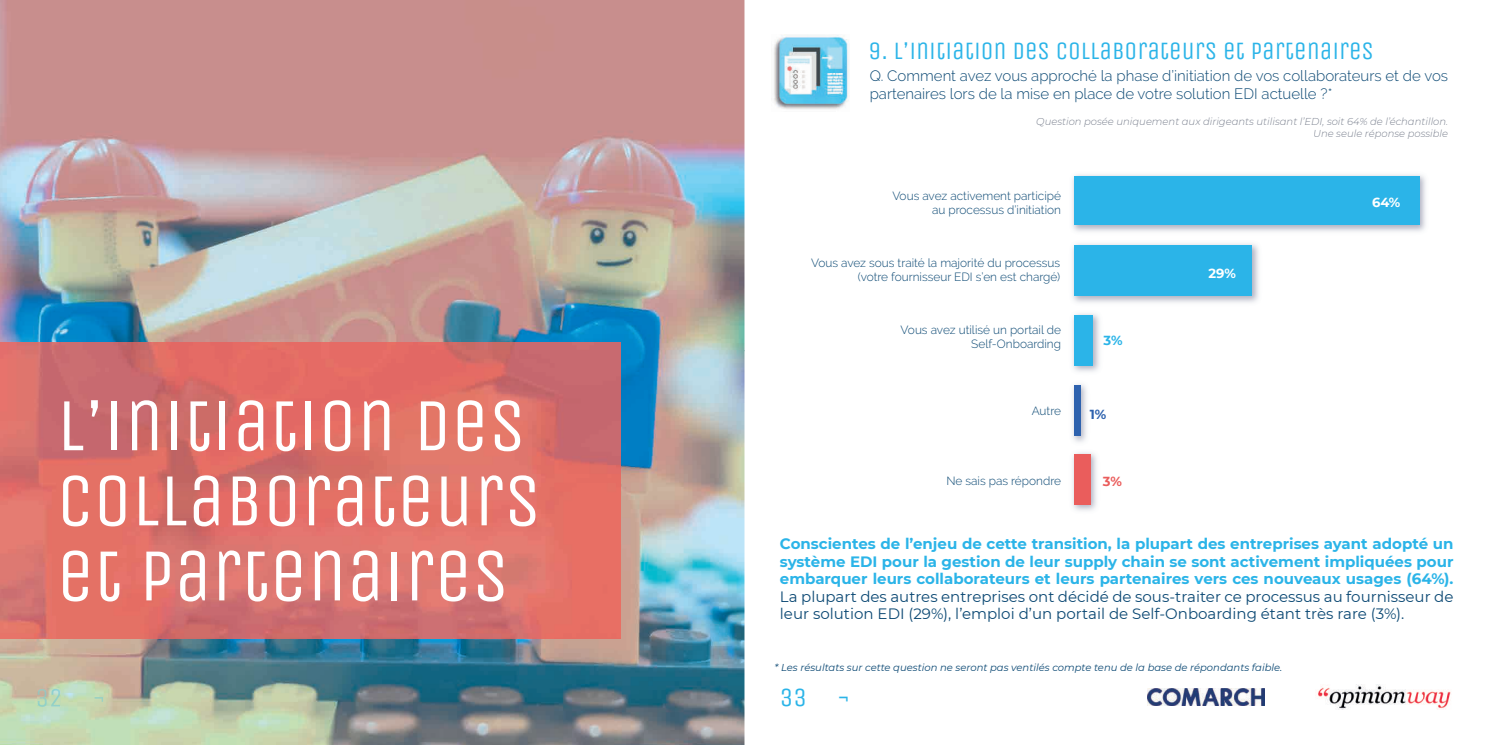
<style>
.page{position:relative;width:1489px;height:745px;background:#fff}
.page>*{position:absolute;margin:0;border:0;box-sizing:border-box;transform-origin:0 0}
.t1{font:75px/75px "Unica One";color:#fff}
.t2{font:26.25px "Unica One";color:#2bb4e8}
.t3{font:25px "Unica One";color:#2bb4e8}
.t4{font:700 15px/17.5px "Montserrat";color:#2bb4e8;text-align:justify}
.t5{font:15px/17.5px "Montserrat";color:#0c4974}
.t6{font:300 15px/18px "Raleway";color:#0c4974}
.t7{font:700 13.12px "Montserrat";color:#fff}
.t8{font:700 13.12px "Montserrat";color:#2bb4e8}
.t9{font:700 13.12px "Montserrat";color:#ea5d5c}
.t10{font:700 13.12px "Montserrat";color:#2e62ae}
.t11{font:300 11.88px/14.2px "Raleway";color:#0c4974;text-align:right}
.t12{font:italic 300 10px/12px "Montserrat";color:#7a808e;text-align:right}
.t13{font:italic 10px "Montserrat";color:#0c4974}
</style>
<div class="page">
<img style="left:774px;top:35px;width:75px;height:74px">
<img style="left:0;top:0;width:744px;height:350px">
<img style="left:0;top:638px;width:43px;height:106px">
<img style="left:614px;top:350px;width:130px;height:394px">
<img style="left:43px;top:638px;width:571px;height:106px">
<img style="left:38px;top:688px;width:22px;height:18px">
<svg style="left:95px;top:696px;width:11px;height:10px"></svg>
<img style="left:0;top:342px;width:620px;height:296px">
<img style="left:1147px;top:688px;width:116px;height:17px">
<img style="left:1318px;top:684px;width:133px;height:25px">
<img style="left:1072px;top:174px;width:354px;height:58px">
<div style="left:1073px;top:176px;width:346px;height:49px;background:#2bb4e8"></div>
<img style="left:1072px;top:243px;width:187px;height:60px">
<div style="left:1074px;top:245px;width:178px;height:51px;background:#2bb4e8"></div>
<img style="left:1072px;top:313px;width:28px;height:59px">
<div style="left:1074px;top:315px;width:19px;height:50px;background:#2bb4e8"></div>
<img style="left:1072px;top:452px;width:25px;height:59px">
<div style="left:1074px;top:453px;width:16px;height:51px;background:#ea5d5c"></div>
<img style="left:1072px;top:384px;width:15px;height:58px">
<div style="left:1074px;top:385px;width:6px;height:51px;background:#2e62ae"></div>
<h1 class="t1" style="left:57px;top:388px;width:486px">L’INITIATION DES<br>COLLABORATEURS<br>ET PARTENAIRES</h1>
<h3 class="t3" style="left:868px;top:36px;width:507px">9. L’INITIATION DES COLLABORATEURS ET PARTENAIRES</h3>
<p class="t6" style="left:869px;top:67px;width:580px">Q. Comment avez vous approché la phase d’initiation de vos collaborateurs et de vos partenaires lors de la mise en place de votre solution EDI actuelle ?*</p>
<p class="t12" style="left:1036px;top:115px;width:413px">Question posée uniquement aux dirigeants utilisant l’EDI, soit 64% de l’échantillon.<br>Une seule réponse possible</p>
<p class="t11" style="left:892px;top:188px;width:170px">Vous avez activement participé au processus d’initiation</p>
<p class="t11" style="left:811px;top:255px;width:250px">Vous avez sous traité la majorité du processus (votre fournisseur EDI s’en est chargé)</p>
<p class="t11" style="left:900px;top:322px;width:162px">Vous avez utilisé un portail de<br>Self-Onboarding</p>
<p class="t11" style="left:1031px;top:403px;width:31px">Autre</p>
<p class="t11" style="left:946px;top:473px;width:116px">Ne sais pas répondre</p>
<p class="t8" style="left:1103px;top:331px;width:21px">3%</p>
<p class="t10" style="left:1089px;top:404px;width:18px">1%</p>
<p class="t9" style="left:1102px;top:471px;width:21px">3%</p>
<p class="t7" style="left:1208px;top:263px;width:29px">29%</p>
<p class="t7" style="left:1371px;top:193px;width:30px">64%</p>
<p class="t4" style="left:780px;top:534px;width:675px">Conscientes de l’enjeu de cette transition, la plupart des entreprises ayant adopté un système EDI pour la gestion de leur supply chain se sont activement impliquées pour embarquer leurs collaborateurs et leurs partenaires vers ces nouveaux usages (64%).</p>
<p class="t5" style="left:780px;top:587px;width:675px">La plupart des autres entreprises ont décidé de sous-traiter ce processus au fournisseur de leur solution EDI (29%), l’emploi d’un portail de Self-Onboarding étant très rare (3%).</p>
<p class="t13" style="left:774px;top:660px;width:509px">* Les résultats sur cette question ne seront pas ventilés compte tenu de la base de répondants faible.</p>
<h2 class="t2" style="left:780px;top:681px;width:72px">33 ¬</h2>
</div>
